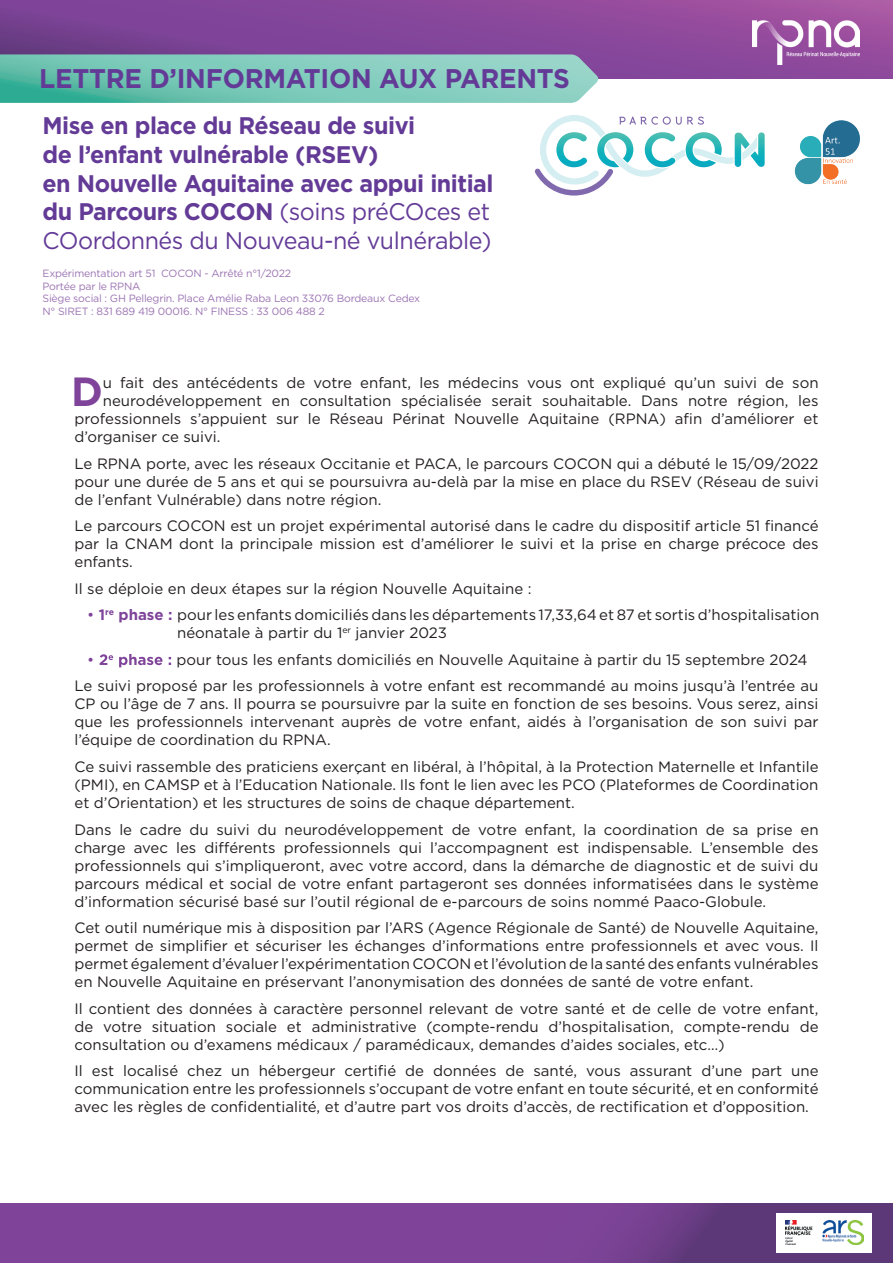
<style>
.page{position:relative;width:893px;height:1263px;background:#fff}
.page>*{position:absolute;margin:0;border:0;box-sizing:border-box;transform-origin:0 0}
.t1{font:700 40.65px "Gotham";color:#7f449a}
.t2{font:700 27px "Gotham";letter-spacing:-.01em;color:#633b97}
.t3{font:700 24px/28.8px "Gotham";letter-spacing:-.02em;color:#633b97}
.t4{font:15px/18px "Gotham";color:#231f20;text-align:justify}
.t5{font:10.5px/12.6px "Gotham";letter-spacing:-.02em;color:#9c74b3}
.s1{font-weight:400}
.s2{color:#7f449a}
.s3{font-weight:700;color:#7f449a}
.s4{font-weight:700;color:#fff}
</style>
<div class="page">
<div style="left:0;top:1203px;width:893px;height:60px;background:linear-gradient(to right,#8a48a5,#633a7d)"></div>
<svg style="left:0;top:0;width:893px;height:79px;background:#874799"></svg>
<img style="left:753px;top:21px;width:107px;height:43px">
<svg style="left:0;top:54px;width:600px;height:49px;background:#7bc7b8"></svg>
<img style="left:794px;top:120px;width:66px;height:65px">
<svg style="left:534px;top:115px;width:231px;height:81px"></svg>
<div style="left:776px;top:1213px;width:96px;height:39px;background:#fff"></div>
<img style="left:785px;top:1221px;width:78px;height:23px">
<h2 class="t2" style="left:39px;top:61px;width:532px">LETTRE D’INFORMATION AUX PARENTS</h2>
<h3 class="t3" style="left:43px;top:111px;width:453px">Mise en place du Réseau de suivi<br>de l’enfant vulnérable (RSEV)<br>en Nouvelle Aquitaine avec appui initial du Parcours COCON <span class="s1">(soins préCOces et COordonnés du Nouveau-né vulnérable)</span></h3>
<p class="t5" style="left:43px;top:267px;width:379px">Expérimentation art 51 COCON - Arrêté n°1/2022<br>Portée par le RPNA<br>Siège social : GH Pellegrin. Place Amélie Raba Leon 33076 Bordeaux Cedex N° SIRET : 831 689 419 00016. N° FINESS : 33 006 488 2</p>
<h1 class="t1" style="left:71px;top:365px;width:33px">D</h1>
<p class="t4" style="left:103px;top:374px;width:717px">u fait des antécédents de votre enfant, les médecins vous ont expliqué qu’un suivi de son</p>
<p class="t4" style="left:103px;top:392px;width:717px">neurodéveloppement en consultation spécialisée serait souhaitable. Dans notre région, les</p>
<p class="t4" style="left:74px;top:410px;width:746px">professionnels s’appuient sur le Réseau Périnat Nouvelle Aquitaine (RPNA) afin d’améliorer et</p>
<p class="t4" style="left:74px;top:428px;width:147px">d’organiser ce suivi.</p>
<p class="t4" style="left:74px;top:454px;width:746px">Le RPNA porte, avec les réseaux Occitanie et PACA, le parcours COCON qui a débuté le 15/09/2022 pour une durée de 5 ans et qui se poursuivra au-delà par la mise en place du RSEV (Réseau de suivi de l’enfant Vulnérable) dans notre région.</p>
<p class="t4" style="left:74px;top:517px;width:746px">Le parcours COCON est un projet expérimental autorisé dans le cadre du dispositif article 51 financé par la CNAM dont la principale mission est d’améliorer le suivi et la prise en charge précoce des enfants.</p>
<p class="t4" style="left:74px;top:579px;width:459px">Il se déploie en deux étapes sur la région Nouvelle Aquitaine :</p>
<p class="t4" style="left:177px;top:606px;width:644px;text-indent:-90px"><span class="s2">•</span> <span class="s3">1</span><sup>re</sup> <span class="s3">phase :</span> pour les enfants domiciliés dans les départements 17,33,64 et 87 et sortis d’hospitalisation néonatale à partir du 1<sup>er</sup> janvier 2023</p>
<p class="t4" style="left:74px;top:646px;width:745px;line-height:26.5px;text-align:center"><span class="s2">•</span> <span class="s4">2</span><sup>e</sup> <span class="s4">phase :</span> pour tous les enfants domiciliés en Nouvelle Aquitaine à partir du 15 septembre 2024<br>Le suivi proposé par les professionnels à votre enfant est recommandé au moins jusqu’à l’entrée au</p>
<p class="t4" style="left:74px;top:695px;width:746px">CP ou l’âge de 7 ans. Il pourra se poursuivre par la suite en fonction de ses besoins. Vous serez, ainsi que les professionnels intervenant auprès de votre enfant, aidés à l’organisation de son suivi par l’équipe de coordination du RPNA.</p>
<p class="t4" style="left:74px;top:757px;width:746px">Ce suivi rassemble des praticiens exerçant en libéral, à l’hôpital, à la Protection Maternelle et Infantile (PMI), en CAMSP et à l’Education Nationale. Ils font le lien avec les PCO (Plateformes de Coordination et d’Orientation) et les structures de soins de chaque département.</p>
<p class="t4" style="left:74px;top:820px;width:746px">Dans le cadre du suivi du neurodéveloppement de votre enfant, la coordination de sa prise en charge avec les différents professionnels qui l’accompagnent est indispensable. L’ensemble des professionnels qui s’impliqueront, avec votre accord, dans la démarche de diagnostic et de suivi du parcours médical et social de votre enfant partageront ses données informatisées dans le système d’information sécurisé basé sur l’outil régional de e-parcours de soins nommé Paaco-Globule.</p>
<p class="t4" style="left:74px;top:918px;width:746px">Cet outil numérique mis à disposition par l’ARS (Agence Régionale de Santé) de Nouvelle Aquitaine, permet de simplifier et sécuriser les échanges d’informations entre professionnels et avec vous. Il permet également d’évaluer l’expérimentation COCON et l’évolution de la santé des enfants vulnérables en Nouvelle Aquitaine en préservant l’anonymisation des données de santé de votre enfant.</p>
<p class="t4" style="left:74px;top:999px;width:746px">Il contient des données à caractère personnel relevant de votre santé et de celle de votre enfant, de votre situation sociale et administrative (compte-rendu d’hospitalisation, compte-rendu de consultation ou d’examens médicaux / paramédicaux, demandes d’aides sociales, etc…)</p>
<p class="t4" style="left:74px;top:1061px;width:746px">Il est localisé chez un hébergeur certifié de données de santé, vous assurant d’une part une communication entre les professionnels s’occupant de votre enfant en toute sécurité, et en conformité avec les règles de confidentialité, et d’autre part vos droits d’accès, de rectification et d’opposition.</p>
</div>
